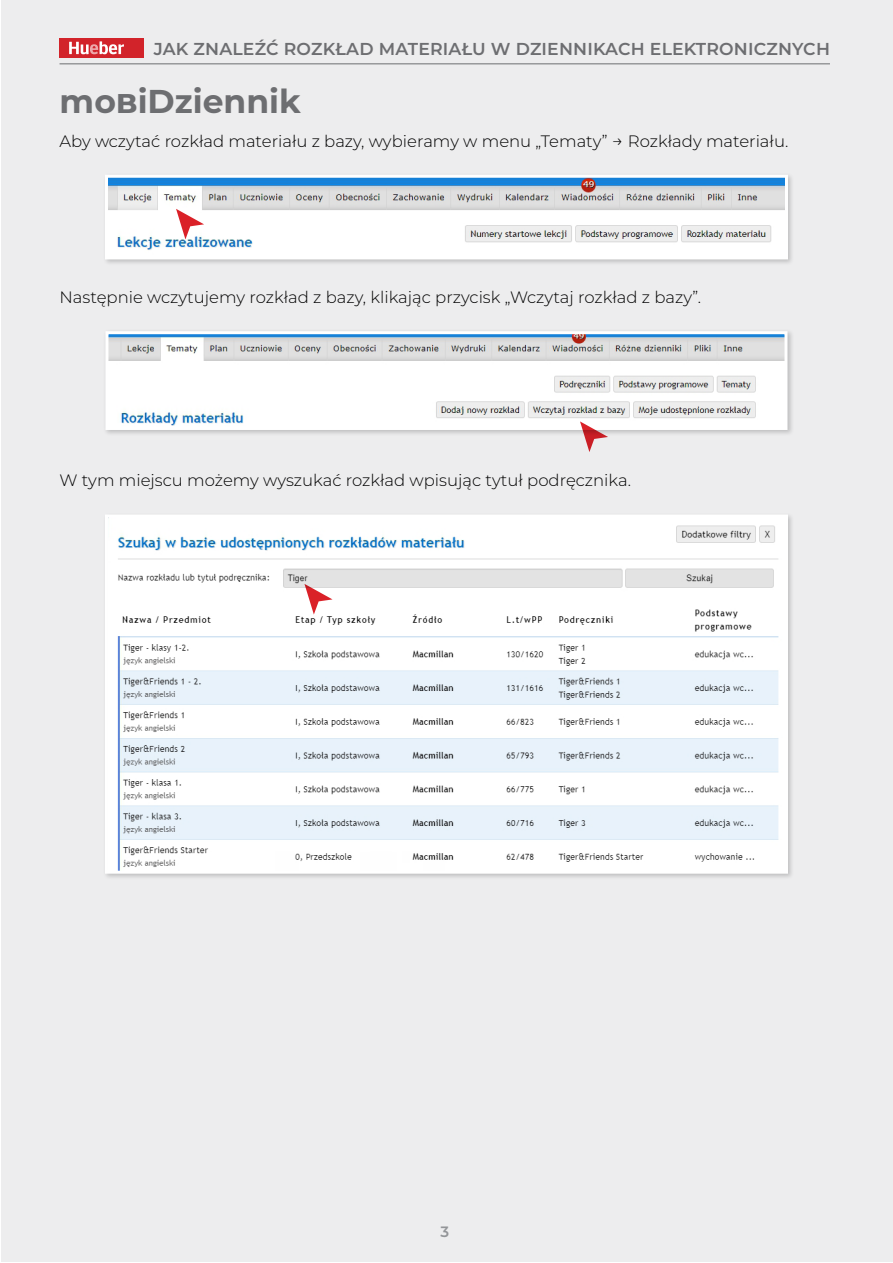
<style>
.page{position:relative;width:893px;height:1263px;background:#fff}
.page>*{position:absolute;margin:0;border:0;box-sizing:border-box;transform-origin:0 0}
.t1{font:700 33px "Montserrat";color:#6d6e71}
.t2{font:600 17.25px "Montserrat";letter-spacing:.01em;color:#6d6e71}
.t3{font:300 16.5px "Montserrat";color:#000}
.t4{font:600 15px "Montserrat";color:#939598}
</style>
<div class="page">
<div style="left:1px;top:1px;width:891px;height:1261px;background:#ededee"></div>
<hr style="left:60px;top:63px;width:770px;height:1px;background:#6d6e71">
<div style="left:103px;top:172px;width:692px;height:94px;background:#000;opacity:.2"></div>
<img style="left:109px;top:179px;width:675px;height:76px">
<div style="left:105px;top:175px;width:683px;height:84px;border:3px solid #fff"></div>
<div style="left:103px;top:329px;width:691px;height:107px;background:#000;opacity:.2"></div>
<img style="left:109px;top:335px;width:674px;height:91px">
<div style="left:105px;top:331px;width:682px;height:99px;border:3px solid #fff"></div>
<div style="left:103px;top:512px;width:692px;height:368px;background:#000;opacity:.2"></div>
<img style="left:109px;top:518px;width:675px;height:352px">
<div style="left:105px;top:514px;width:683px;height:360px;border:3px solid #fff"></div>
<div style="left:60px;top:38px;width:84px;height:20px;background:#d2232a"></div>
<svg style="left:69px;top:41px;width:55px;height:13px"></svg>
<svg style="left:176px;top:209px;width:28px;height:30px"></svg>
<svg style="left:580px;top:421px;width:28px;height:31px"></svg>
<svg style="left:304px;top:584px;width:29px;height:30px"></svg>
<p class="t2" style="left:154px;top:37px;width:678px">JAK ZNALEŹĆ ROZKŁAD MATERIAŁU W DZIENNIKACH ELEKTRONICZNYCH</p>
<h1 class="t1" style="left:60px;top:77px;width:243px">mobiDziennik</h1>
<p class="t3" style="left:60px;top:129px;width:730px">Aby wczytać rozkład materiału z bazy, wybieramy w menu „Tematy” → Rozkłady materiału.</p>
<p class="t3" style="left:60px;top:286px;width:643px">Następnie wczytujemy rozkład z bazy, klikając przycisk „Wczytaj rozkład z bazy”.</p>
<p class="t3" style="left:60px;top:469px;width:573px">W tym miejscu możemy wyszukać rozkład wpisując tytuł podręcznika.</p>
<p class="t4" style="left:440px;top:1221px;width:10px">3</p>
</div>
